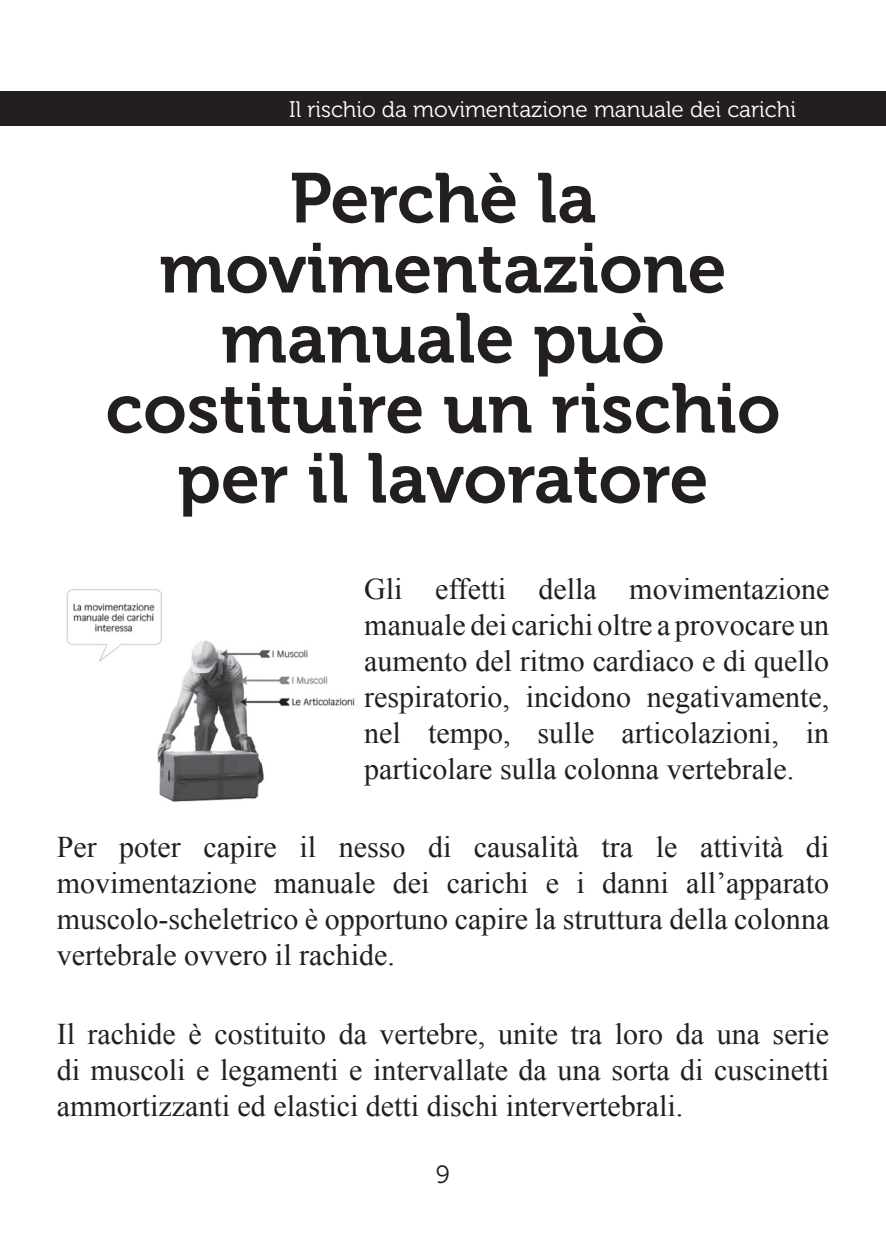
<style>
.page{position:relative;width:886px;height:1248px;background:#fff}
.page>*{position:absolute;margin:0;border:0;box-sizing:border-box;transform-origin:0 0}
.t1{font:70px/70px "Museo 700";color:#231f20;text-align:center}
.t2{font:30px/36px "Times New Roman";color:#231f20;text-align:justify}
.t3{font:25px "Museo 300";color:#231f20}
.t4{font:22.5px "Museo 300";color:#fff}
</style>
<div class="page">
<div style="left:0;top:91px;width:886px;height:35px;background:#231f20"></div>
<img style="left:66px;top:589px;width:289px;height:213px">
<p class="t4" style="left:289px;top:97px;width:508px">Il rischio da movimentazione manuale dei carichi</p>
<h1 class="t1" style="left:105px;top:164px;width:676px">Perchè la movimentazione manuale può costituire un rischio per il lavoratore</h1>
<p class="t2" style="left:364px;top:570px;width:466px">Gli effetti della movimentazione manuale dei carichi oltre a provocare un aumento del ritmo cardiaco e di quello respiratorio, incidono negativamente, nel tempo, sulle articolazioni, in particolare sulla colonna vertebrale.</p>
<p class="t2" style="left:57px;top:828px;width:774px">Per poter capire il nesso di causalità tra le attività di movimentazione manuale dei carichi e i danni all’apparato muscolo-scheletrico è opportuno capire la struttura della colonna vertebrale ovvero il rachide.</p>
<p class="t2" style="left:57px;top:1015px;width:774px">Il rachide è costituito da vertebre, unite tra loro da una serie di muscoli e legamenti e intervallate da una sorta di cuscinetti ammortizzanti ed elastici detti dischi intervertebrali.</p>
<p class="t3" style="left:436px;top:1160px;width:16px">9</p>
</div>
